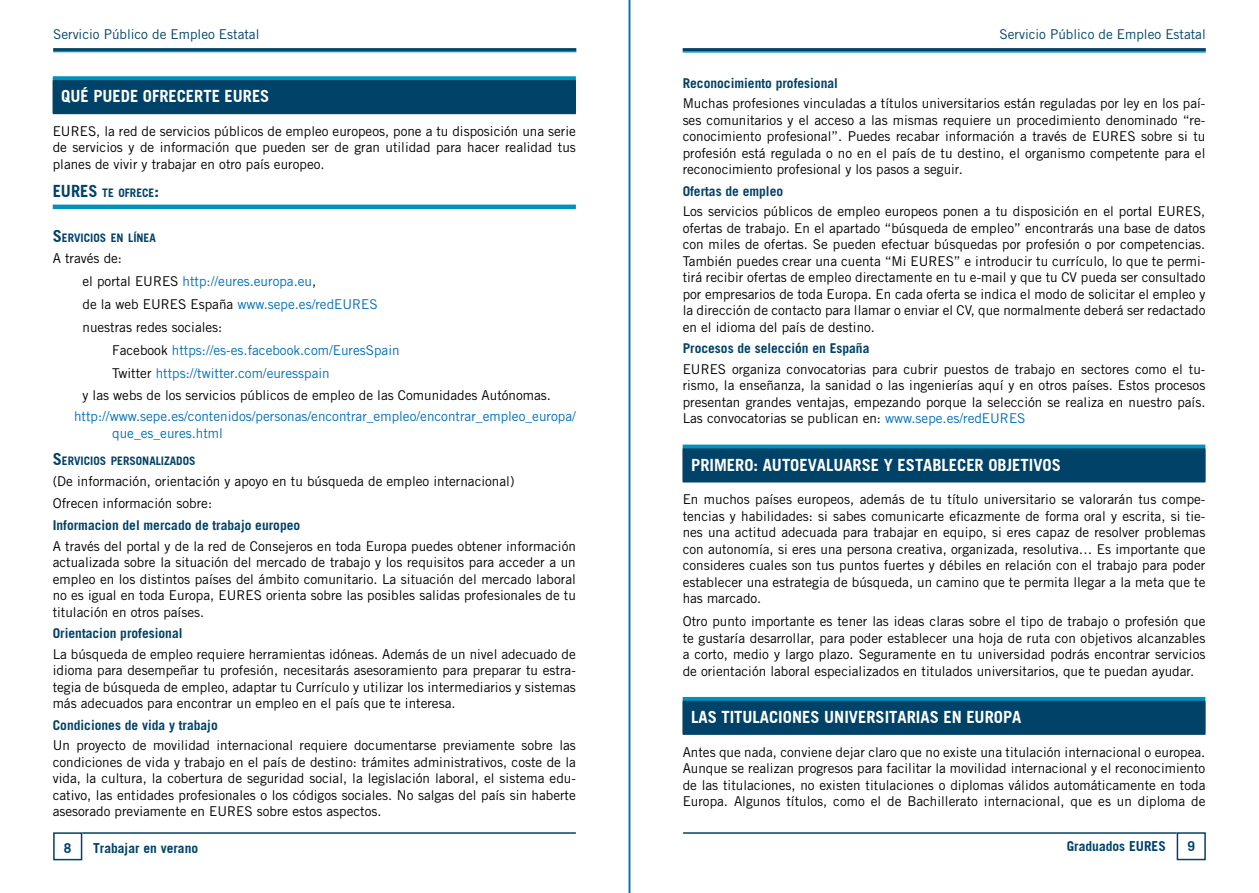
<style>
.page{position:relative;width:1259px;height:893px;background:#fff}
.page>*{position:absolute;margin:0;border:0;box-sizing:border-box;transform-origin:0 0}
.TITULAR_1{font:16.5px "Trade Gothic BD Bold";color:#fff}
.TEXTO_NORMAL{font:13.5px/16.5px "Trade Gothic LT Std";color:#000;text-align:justify}
.TEXTO_NORMAL-2{font:13.5px "Trade Gothic LT Std";color:#006fb7}
.TITULAR_5{font:700 13.5px "Trade Gothic LT Std";color:#004268}
.ENLACE_A_WEB{font:13.5px/16.5px "Trade Gothic LT Std";color:#006fb7}
.CABECERA{font:13.5px "Trade Gothic LT Std";color:#004268}
.NUM_PAG_PAR{font:13.5px "Trade Gothic BD Bold";color:#004268}
.NUM_PAG_IMPAR{font:13.5px "Trade Gothic BD Bold";color:#004268}
.TITULAR_4{font:11.55px "Trade Gothic BD Bold";color:#004268}
.TITULAR_3_A{font:11.55px "Trade Gothic BD Bold";color:#004268}
.s1{font-size:16.5px}
.s2{color:#000}
.s3{color:#006fb7}
</style>
<div class="page">
<div style="left:1176px;top:832px;width:29px;height:28px;border:2px solid #004268"></div>
<hr style="left:683px;top:832px;width:493px;height:2px;background:#004268">
<hr style="left:682px;top:48px;width:523px;height:3px;background:#004268">
<hr style="left:682px;top:51px;width:523px;height:2px;background:#0092bb">
<div style="left:53px;top:832px;width:29px;height:28px;border:2px solid #004268"></div>
<hr style="left:82px;top:832px;width:494px;height:2px;background:#004268">
<hr style="left:53px;top:48px;width:523px;height:3px;background:#004268">
<hr style="left:53px;top:51px;width:523px;height:1px;background:#0092bb">
<hr style="left:629px;top:0;width:1px;height:893px;background:#006fb7">
<div style="left:53px;top:76px;width:523px;height:5px;background:#0092bb"></div>
<div style="left:53px;top:80px;width:523px;height:33px;background:#04496e"></div>
<div style="left:53px;top:81px;width:523px;height:33px;background:#004268"></div>
<hr style="left:53px;top:205px;width:523px;height:4px;background:#0092bb">
<hr style="left:682px;top:445px;width:523px;height:4px;background:#0092bb">
<div style="left:682px;top:448px;width:523px;height:33px;background:#006188"></div>
<div style="left:682px;top:449px;width:523px;height:33px;background:#004268"></div>
<svg style="left:682px;top:697px;width:523px;height:4px;fill:#0092bb"></svg>
<div style="left:682px;top:701px;width:523px;height:33px;background:#004268"></div>
<div style="left:682px;top:702px;width:523px;height:33px;background:#004268"></div>
<p class="CABECERA" style="left:53px;top:26px;width:208px">Servicio Público de Empleo Estatal</p>
<p class="TITULAR_1" style="left:61px;top:86px;width:210px">QUÉ PUEDE OFRECERTE EURES</p>
<p class="TEXTO_NORMAL" style="left:53px;top:123px;width:525px">EURES, la red de servicios públicos de empleo europeos, pone a tu disposición una serie de servicios y de información que pueden ser de gran utilidad para hacer realidad tus planes de vivir y trabajar en otro país europeo.</p>
<p class="TITULAR_3_A" style="left:53px;top:186px;width:108px"><span class="s1">EURES</span> TE OFRECE<span class="s1">:</span></p>
<p class="TITULAR_4" style="left:53px;top:231px;width:105px"><span class="s1">S</span>ERVICIOS EN LÍNEA</p>
<p class="TEXTO_NORMAL" style="left:53px;top:250px;width:71px">A través de:</p>
<p class="TEXTO_NORMAL-2" style="left:82px;top:273px;width:235px"><span class="s2">el portal EURES</span> http://eures.europa.eu<span class="s2">,</span></p>
<p class="TEXTO_NORMAL-2" style="left:82px;top:296px;width:297px"><span class="s2">de la web EURES España</span> www.sepe.es/redEURES</p>
<p class="TEXTO_NORMAL" style="left:82px;top:319px;width:141px">nuestras redes sociales:</p>
<p class="TEXTO_NORMAL-2" style="left:112px;top:342px;width:289px"><span class="s2">Facebook</span> https://es-es.facebook.com/EuresSpain</p>
<p class="TEXTO_NORMAL-2" style="left:112px;top:365px;width:219px"><span class="s2">Twitter</span> https://twitter.com/euresspain</p>
<p class="TEXTO_NORMAL" style="left:82px;top:387px;width:470px">y las webs de los servicios públicos de empleo de las Comunidades Autónomas.</p>
<p class="ENLACE_A_WEB" style="left:112px;top:408px;width:465px;text-indent:-38px">http://www.sepe.es/contenidos/personas/encontrar_empleo/encontrar_empleo_europa/ que_es_eures.html</p>
<p class="TITULAR_4" style="left:53px;top:454px;width:143px"><span class="s1">S</span>ERVICIOS PERSONALIZADOS</p>
<p class="TEXTO_NORMAL" style="left:53px;top:472px;width:463px">(De información, orientación y apoyo en tu búsqueda de empleo internacional)</p>
<p class="TEXTO_NORMAL" style="left:53px;top:495px;width:161px">Ofrecen información sobre:</p>
<p class="TITULAR_5" style="left:53px;top:517px;width:249px">Informacion del mercado de trabajo europeo</p>
<p class="TEXTO_NORMAL" style="left:53px;top:538px;width:525px">A través del portal y de la red de Consejeros en toda Europa puedes obtener información actualizada sobre la situación del mercado de trabajo y los requisitos para acceder a un empleo en los distintos países del ámbito comunitario. La situación del mercado laboral no es igual en toda Europa, EURES orienta sobre las posibles salidas profesionales de tu titulación en otros países.</p>
<p class="TITULAR_5" style="left:53px;top:625px;width:131px">Orientacion profesional</p>
<p class="TEXTO_NORMAL" style="left:53px;top:646px;width:524px">La búsqueda de empleo requiere herramientas idóneas. Además de un nivel adecuado de idioma para desempeñar tu profesión, necesitarás asesoramiento para preparar tu estra&shy;tegia de búsqueda de empleo, adaptar tu Currículo y utilizar los intermediarios y sistemas más adecuados para encontrar un empleo en el país que te interesa.</p>
<p class="TITULAR_5" style="left:53px;top:716px;width:167px">Condiciones de vida y trabajo</p>
<p class="TEXTO_NORMAL" style="left:53px;top:737px;width:525px">Un proyecto de movilidad internacional requiere documentarse previamente sobre las condiciones de vida y trabajo en el país de destino: trámites administrativos, coste de la vida, la cultura, la cobertura de seguridad social, la legislación laboral, el sistema edu&shy;cativo, las entidades profesionales o los códigos sociales. No salgas del país sin haberte asesorado previamente en EURES sobre estos aspectos.</p>
<p class="NUM_PAG_IMPAR" style="left:64px;top:840px;width:9px">8</p>
<p class="NUM_PAG_PAR" style="left:93px;top:840px;width:106px">Trabajar en verano</p>
<p class="CABECERA" style="left:999px;top:26px;width:208px">Servicio Público de Empleo Estatal</p>
<p class="TITULAR_5" style="left:682px;top:74px;width:157px">Reconocimiento profesional</p>
<p class="TEXTO_NORMAL" style="left:682px;top:95px;width:524px">Muchas profesiones vinculadas a títulos universitarios están reguladas por ley en los paí&shy;ses comunitarios y el acceso a las mismas requiere un procedimiento denominado “re&shy;conocimiento profesional”. Puedes recabar información a través de EURES sobre si tu profesión está regulada o no en el país de tu destino, el organismo competente para el reconocimiento profesional y los pasos a seguir.</p>
<p class="TITULAR_5" style="left:682px;top:182px;width:102px">Ofertas de empleo</p>
<p class="TEXTO_NORMAL" style="left:682px;top:203px;width:524px">Los servicios públicos de empleo europeos ponen a tu disposición en el portal EURES, ofertas de trabajo. En el apartado “búsqueda de empleo” encontrarás una base de datos con miles de ofertas. Se pueden efectuar búsquedas por profesión o por competencias.<br>También puedes crear una cuenta “Mi EURES” e introducir tu currículo, lo que te permi&shy;tirá recibir ofertas de empleo directamente en tu e-mail y que tu CV pueda ser consultado por empresarios de toda Europa. En cada oferta se indica el modo de solicitar el empleo y la dirección de contacto para llamar o enviar el CV, que normalmente deberá ser redactado en el idioma del país de destino.</p>
<p class="TITULAR_5" style="left:682px;top:340px;width:188px">Procesos de selección en España</p>
<p class="TEXTO_NORMAL" style="left:682px;top:361px;width:524px">EURES organiza convocatorias para cubrir puestos de trabajo en sectores como el tu&shy;rismo, la enseñanza, la sanidad o las ingenierías aquí y en otros países. Estos procesos presentan grandes ventajas, empezando porque la selección se realiza en nuestro país.<br>Las convocatorias se publican en: <span class="s3">www.sepe.es/redEURES</span></p>
<p class="TITULAR_1" style="left:691px;top:455px;width:371px">PRIMERO: AUTOEVALUARSE Y ESTABLECER OBJETIVOS</p>
<p class="TEXTO_NORMAL" style="left:682px;top:491px;width:524px">En muchos países europeos, además de tu título universitario se valorarán tus compe&shy;tencias y habilidades: si sabes comunicarte eficazmente de forma oral y escrita, si tie&shy;nes una actitud adecuada para trabajar en equipo, si eres capaz de resolver problemas con autonomía, si eres una persona creativa, organizada, resolutiva… Es importante que consideres cuales son tus puntos fuertes y débiles en relación con el trabajo para poder establecer una estrategia de búsqueda, un camino que te permita llegar a la meta que te has marcado.</p>
<p class="TEXTO_NORMAL" style="left:682px;top:613px;width:524px">Otro punto importante es tener las ideas claras sobre el tipo de trabajo o profesión que te gustaría desarrollar, para poder establecer una hoja de ruta con objetivos alcanzables a corto, medio y largo plazo. Seguramente en tu universidad podrás encontrar servicios de orientación laboral especializados en titulados universitarios, que te puedan ayudar.</p>
<p class="TITULAR_1" style="left:691px;top:707px;width:332px">LAS TITULACIONES UNIVERSITARIAS EN EUROPA</p>
<p class="TEXTO_NORMAL" style="left:682px;top:743px;width:524px">Antes que nada, conviene dejar claro que no existe una titulación internacional o europea.<br>Aunque se realizan progresos para facilitar la movilidad internacional y el reconocimiento de las titulaciones, no existen titulaciones o diplomas válidos automáticamente en toda Europa. Algunos títulos, como el de Bachillerato internacional, que es un diploma de</p>
<p class="NUM_PAG_PAR" style="left:1066px;top:838px;width:101px">Graduados EURES</p>
<p class="NUM_PAG_PAR" style="left:1187px;top:838px;width:9px">9</p>
</div>
